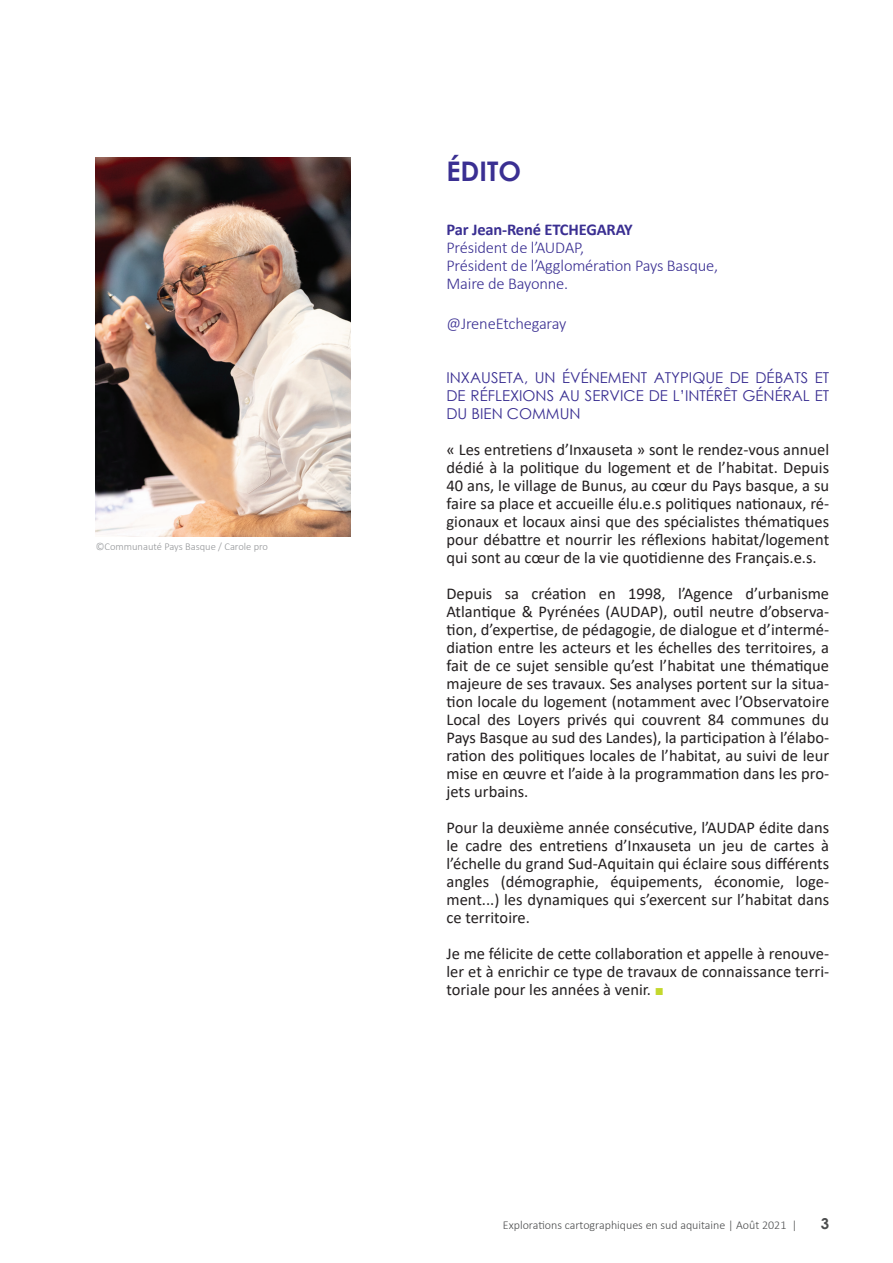
<style>
.page{position:relative;width:893px;height:1263px;background:#fff}
.page>*{position:absolute;margin:0;border:0;box-sizing:border-box;transform-origin:0 0}
.t1{font:700 27px "Century Gothic";color:#3a2f92}
.t2{font:16.5px/18px "Calibri";color:#231f20;text-align:justify}
.t3{font:300 16.5px/18px "Calibri";letter-spacing:-.01em;color:#3a2f92}
.t4{font:700 16.5px "Calibri";letter-spacing:-.01em;color:#3a2f92}
.t5{font:15px/18px "Century Gothic";color:#3a2f92;text-align:justify}
.t6{font:700 15px "Century Gothic";color:#4b4c4d}
.t7{font:300 12px "Calibri";color:#4b4c4d}
.t8{font:300 10.5px "Calibri";color:#939598}
.s1{font-family:"Arial";font-weight:700;font-size:15px;color:#c4d82d}
</style>
<div class="page">
<img style="left:96px;top:157px;width:255px;height:379px">
<p class="t8" style="left:96px;top:540px;width:174px">©Communauté Pays Basque / Carole pro</p>
<h1 class="t1" style="left:446px;top:151px;width:76px">édito</h1>
<p class="t4" style="left:446px;top:218px;width:188px">Par Jean-René ETCHEGARAY</p>
<p class="t3" style="left:446px;top:239px;width:273px">Président de l’AUDAP,<br>Président de l’Agglomération Pays Basque,<br>Maire de Bayonne.</p>
<p class="t3" style="left:446px;top:314px;width:121px">@JreneEtchegaray</p>
<p class="t5" style="left:446px;top:368px;width:384px">INXAUSETA, UN ÉVÉNEMENT ATYPIQUE DE DÉBATS ET DE RÉFLEXIONS AU SERVICE DE L’INTÉRÊT GÉNÉRAL ET DU BIEN COMMUN</p>
<p class="t2" style="left:446px;top:440px;width:384px">« Les entretiens d’Inxauseta » sont le rendez-vous annuel dédié à la politique du logement et de l’habitat. Depuis 40 ans, le village de Bunus, au cœur du Pays basque, a su faire sa place et accueille élu.e.s politiques nationaux, ré&shy;gionaux et locaux ainsi que des spécialistes thématiques pour débattre et nourrir les réflexions habitat/logement qui sont au cœur de la vie quotidienne des Français.e.s.</p>
<p class="t2" style="left:446px;top:584px;width:384px">Depuis sa création en 1998, l’Agence d’urbanisme Atlantique &amp; Pyrénées (AUDAP), outil neutre d’observa&shy;tion, d’expertise, de pédagogie, de dialogue et d’intermé&shy;diation entre les acteurs et les échelles des territoires, a fait de ce sujet sensible qu’est l’habitat une thématique majeure de ses travaux. Ses analyses portent sur la situa&shy;tion locale du logement (notamment avec l’Observatoire Local des Loyers privés qui couvrent 84 communes du Pays Basque au sud des Landes), la participation à l’élabo&shy;ration des politiques locales de l’habitat, au suivi de leur mise en œuvre et l’aide à la programmation dans les pro&shy;jets urbains.</p>
<p class="t2" style="left:446px;top:818px;width:384px">Pour la deuxième année consécutive, l’AUDAP édite dans le cadre des entretiens d’Inxauseta un jeu de cartes à l’échelle du grand Sud-Aquitain qui éclaire sous différents angles (démographie, équipements, économie, loge&shy;ment...) les dynamiques qui s’exercent sur l’habitat dans ce territoire.</p>
<p class="t2" style="left:446px;top:944px;width:384px">Je me félicite de cette collaboration et appelle à renouve&shy;ler et à enrichir ce type de travaux de connaissance terri&shy;toriale pour les années à venir. <span class="s1">■</span></p>
<p class="t7" style="left:503px;top:1218px;width:296px">Explorations cartographiques en sud aquitaine | Août 2021 |</p>
<p class="t6" style="left:821px;top:1212px;width:10px">3</p>
</div>
